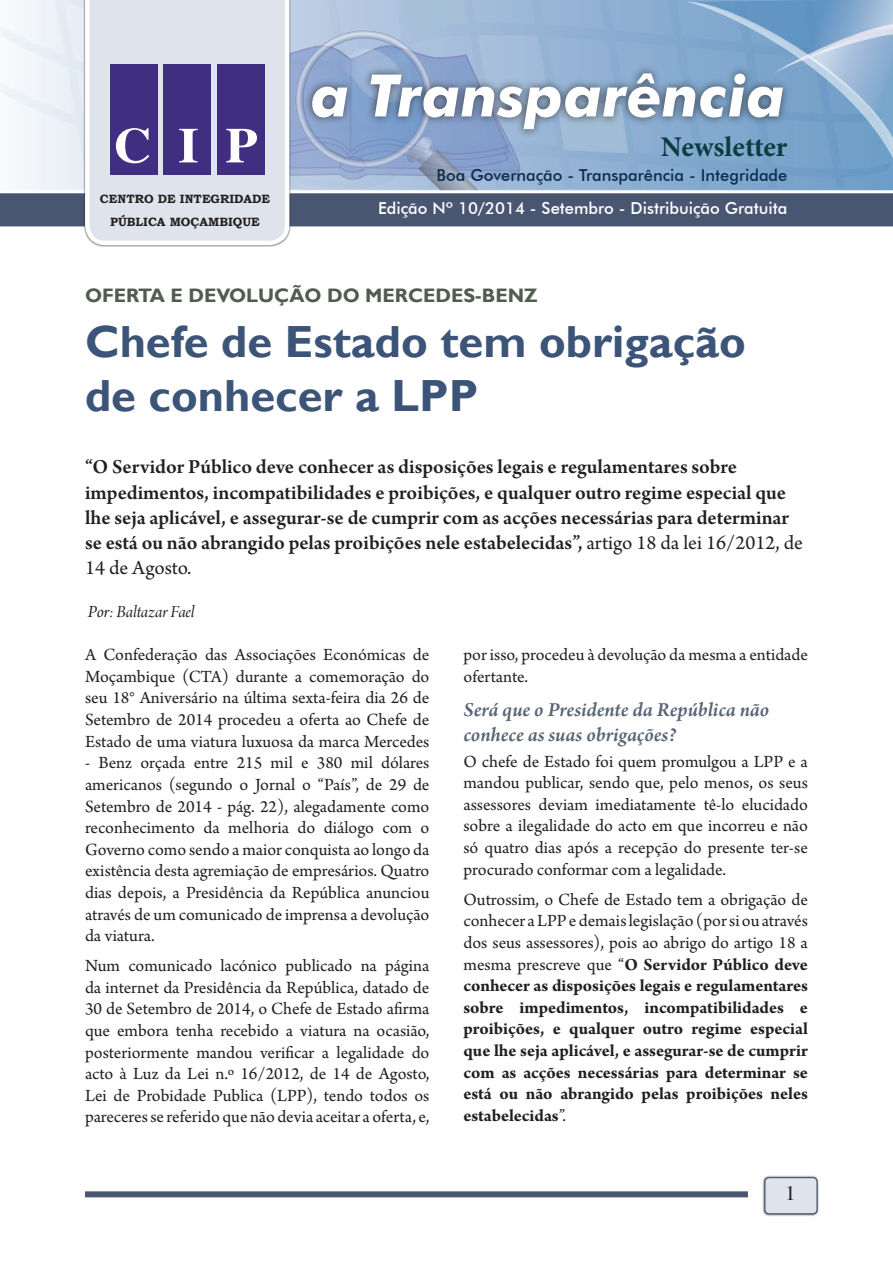
<style>
.page{position:relative;width:893px;height:1263px;background:#fff}
.page>*{position:absolute;margin:0;border:0;box-sizing:border-box;transform-origin:0 0}
.t1{font:italic 700 58.5px "Futura BT";color:#fff}
.Titulo{font:700 45px/54px "Gill Sans";color:#3c5477}
.t2{font:700 28.5px "Minion Pro";letter-spacing:-.005em;color:#0a3d3f}
.Lead{font:600 21px/25.2px "Arno Pro";letter-spacing:-.005em;color:#231f20}
.Subtitulo{font:italic 600 21px/25.2px "Arno Pro";letter-spacing:-.005em;color:#586574}
.t3{font:21px "News Serif";color:#231f20}
.Antititulo{font:700 19.5px "Gill Sans";color:#515b4f}
.Corpo{font:18px/21.6px "Arno Pro";letter-spacing:-.005em;color:#231f20;text-align:justify}
.Corpo-2{font:700 18px/21.6px "Arno Pro";letter-spacing:-.005em;color:#231f20;text-align:justify}
.Corpo-3{font:18px "Arno Pro Italic Display";letter-spacing:-.005em;color:#231f20}
.t4{font:500 16.5px "Futura BT";color:#fff}
.t5{font:500 16.5px "Futura BT";color:#0b2f4f}
.t6{font:700 12px "Bookman Old Style";color:#231f20}
.s1{font-weight:400}
.s2{font-family:"Arno Pro Italic Subhead"}
</style>
<div class="page">
<div style="left:762px;top:1175px;width:58px;height:41px;background:#231f20;opacity:.75"></div>
<div style="left:765px;top:1178px;width:52px;height:36px;background:#dfe4ec;border-radius:4px"></div>
<div style="left:764px;top:1177px;width:54px;height:37px;border:1px solid #485671;border-radius:4px"></div>
<div style="left:85px;top:1191px;width:663px;height:6px;background:#485671"></div>
<svg style="left:85px;top:229px;width:204px;height:16px"></svg>
<svg style="left:0;top:0;width:893px;height:229px;background:#93a5c2"></svg>
<p class="t1" style="left:311px;top:60px;width:476px">a Transparência</p>
<p class="t2" style="left:661px;top:126px;width:128px">Newsletter</p>
<p class="t6" style="left:100px;top:190px;width:172px">CENTRO DE INTEGRIDADE</p>
<p class="t6" style="left:110px;top:214px;width:151px">PÚBLICA MOÇAMBIQUE</p>
<p class="t5" style="left:437px;top:165px;width:352px">Boa Governação - Transparência - Integridade</p>
<p class="t4" style="left:378px;top:198px;width:411px">Edição Nº 10/2014 - Setembro - Distribuição Gratuita</p>
<p class="Antititulo" style="left:85px;top:283px;width:454px">OFERTA E DEVOLUÇÃO DO MERCEDES-BENZ</p>
<p class="Titulo" style="left:85px;top:316px;width:662px">Chefe de Estado tem obrigação de conhecer a LPP</p>
<p class="Lead" style="left:85px;top:455px;width:719px">“O Servidor Público deve conhecer as disposições legais e regulamentares sobre impedimentos, incompatibilidades e proibições, e qualquer outro regime especial que lhe seja aplicável, e assegurar-se de cumprir com as acções necessárias para determinar se está ou não abrangido pelas proibições nele estabelecidas”, <span class="s1">artigo 18 da lei 16/2012, de 14 de Agosto.</span></p>
<p class="Corpo-3" style="left:88px;top:601px;width:108px"><span class="s2">Por</span>: Baltazar Fael</p>
<p class="Corpo" style="left:85px;top:645px;width:346px">A Confederação das Associações Económicas de Moçambique (CTA) durante a comemoração do seu 18° Aniversário na última sexta-feira dia 26 de Setembro de 2014 procedeu a oferta ao Chefe de Estado de uma viatura luxuosa da marca Mercedes</p>
<p class="Corpo" style="left:85px;top:753px;width:346px">- Benz orçada entre 215 mil e 380 mil dólares americanos (segundo o Jornal o “País”, de 29 de Setembro de 2014 - pág. 22), alegadamente como reconhecimento da melhoria do diálogo com o Governo como sendo a maior conquista ao longo da existência desta agremiação de empresários. Quatro dias depois, a Presidência da República anunciou através de um comunicado de imprensa a devolução da viatura.</p>
<p class="Corpo" style="left:85px;top:956px;width:346px">Num comunicado lacónico publicado na página da internet da Presidência da República, datado de 30 de Setembro de 2014, o Chefe de Estado afirma que embora tenha recebido a viatura na ocasião, posteriormente mandou verificar a legalidade do acto à Luz da Lei n.º 16/2012, de 14 de Agosto, Lei de Probidade Publica (LPP), tendo todos os pareceres se referido que não devia aceitar a oferta, e,</p>
<p class="Corpo" style="left:463px;top:645px;width:346px">por isso, procedeu à devolução da mesma a entidade ofertante.</p>
<p class="Subtitulo" style="left:463px;top:698px;width:307px">Será que o Presidente da República não conhece as suas obrigações?</p>
<p class="Corpo" style="left:463px;top:751px;width:346px">O chefe de Estado foi quem promulgou a LPP e a mandou publicar, sendo que, pelo menos, os seus assessores deviam imediatamente tê-lo elucidado sobre a ilegalidade do acto em que incorreu e não só quatro dias após a recepção do presente ter-se procurado conformar com a legalidade.</p>
<p class="Corpo-2" style="left:463px;top:889px;width:346px"><span class="s1">Outrossim, o Chefe de Estado tem a obrigação de conhecer a LPP e demais legislação (por si ou através dos seus assessores), pois ao abrigo do artigo 18 a mesma prescreve que “</span>O Servidor Público deve conhecer as disposições legais e regulamentares sobre impedimentos, incompatibilidades e proibições, e qualquer outro regime especial que lhe seja aplicável, e assegurar-se de cumprir com as acções necessárias para determinar se está ou não abrangido pelas proibições neles estabelecidas<span class="s1">”.</span></p>
<p class="t3" style="left:785px;top:1181px;width:12px">1</p>
</div>
